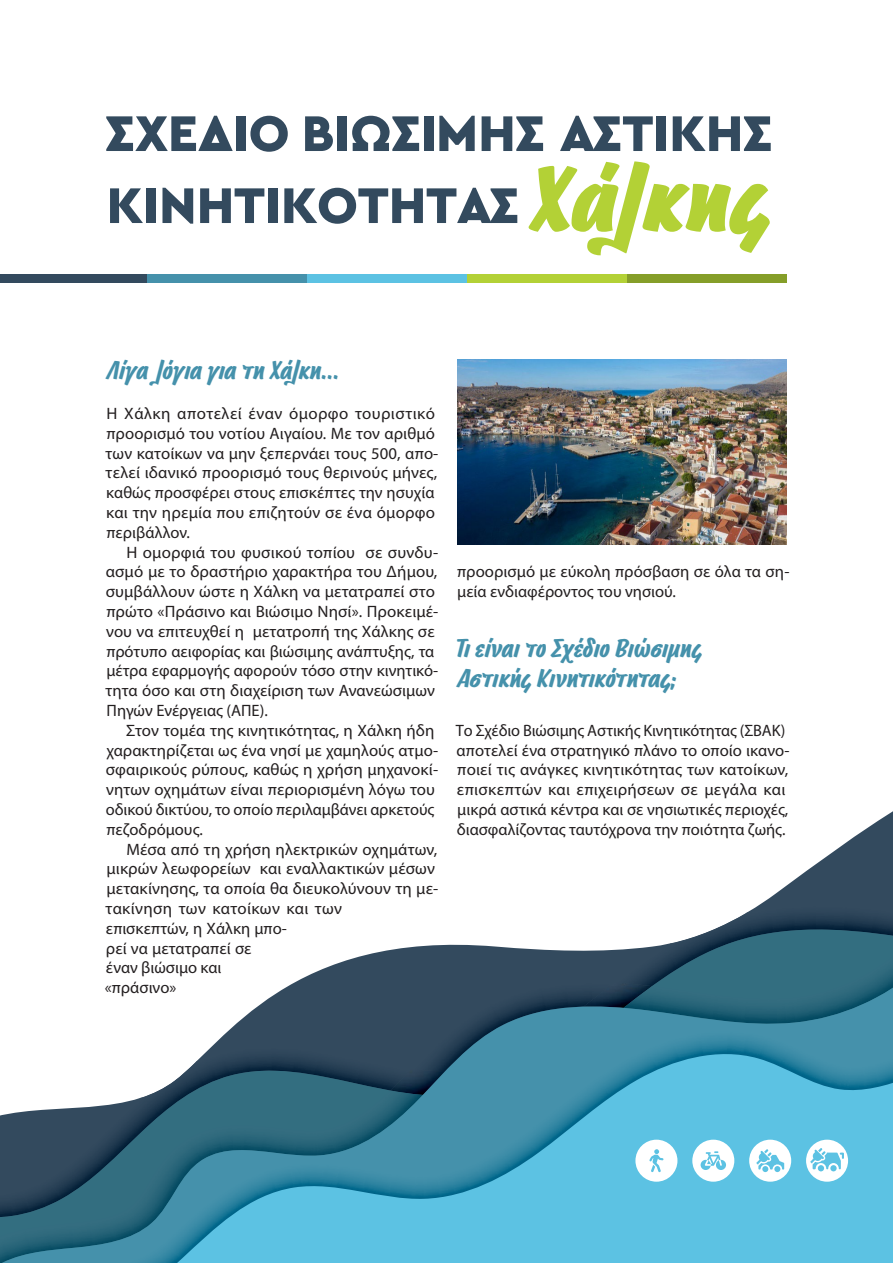
<style>
.page{position:relative;width:893px;height:1263px;background:#fff}
.page>*{position:absolute;margin:0;border:0;box-sizing:border-box;transform-origin:0 0}
.t1{font:900 90px "CF Reklama";color:#b3d136}
.title1{font:900 52.5px "Cera Pro";color:#334a5e}
.title2{font:700 25.5px/30.6px "CF Reklama";color:#4591ab}
.vasiko{font:16.5px/19.8px "Myriad Pro";letter-spacing:.005em;color:#231f20}
.vasiko_fp{font:16.5px/19.8px "Myriad Pro";letter-spacing:.005em;color:#231f20}
</style>
<div class="page">
<svg style="left:824px;top:811px;width:69px;height:47px"></svg>
<svg style="left:0;top:858px;width:893px;height:405px"></svg>
<img style="left:119px;top:1029px;width:774px;height:18px">
<svg style="left:63px;top:1047px;width:830px;height:216px;background:#4d9db8"></svg>
<img style="left:457px;top:360px;width:330px;height:185px">
<div style="left:0;top:274px;width:147px;height:8px;background:#334a5e"></div>
<div style="left:147px;top:274px;width:160px;height:8px;background:#4591ab"></div>
<div style="left:307px;top:274px;width:160px;height:8px;background:#5cc2e3"></div>
<div style="left:467px;top:274px;width:160px;height:8px;background:#b3d136"></div>
<div style="left:627px;top:274px;width:160px;height:8px;background:#859e29"></div>
<div style="left:692px;top:1140px;width:42px;height:42px;background:#fff;border-radius:50%"></div>
<svg style="left:701px;top:1151px;width:25px;height:19px"></svg>
<div style="left:635px;top:1140px;width:42px;height:42px;background:#fff;border-radius:50%"></div>
<svg style="left:649px;top:1149px;width:14px;height:23px"></svg>
<div style="left:806px;top:1140px;width:42px;height:42px;background:#fff;border-radius:50%"></div>
<svg style="left:810px;top:1148px;width:34px;height:23px"></svg>
<div style="left:749px;top:1140px;width:42px;height:42px;background:#fff;border-radius:50%"></div>
<svg style="left:756px;top:1149px;width:28px;height:23px"></svg>
<p class="title1" style="left:105px;top:98px;width:669px">ΣΧΈΔΙΟ ΒΙΏΣΙΜΗΣ ΑΣΤΙΚΉΣ</p>
<p class="title1" style="left:107px;top:170px;width:414px">ΚΙΝΗΤΙΚΌΤΗΤΑΣ</p>
<p class="t1" style="left:532px;top:142px;width:243px">Χάλκης</p>
<p class="title2" style="left:108px;top:355px;width:234px">Λίγα λόγια για τη Χάλκη…</p>
<p class="vasiko_fp" style="left:106px;top:403px;width:334px">Η Χάλκη αποτελεί έναν όμορφο τουριστικό προορισμό του νοτίου Αιγαίου. Με τον αριθμό των κατοίκων να μην ξεπερνάει τους 500, απο&shy;τελεί ιδανικό προορισμό τους θερινούς μήνες, καθώς προσφέρει στους επισκέπτες την ησυχία και την ηρεμία που επιζητούν σε ένα όμορφο περιβάλλον.</p>
<p class="vasiko" style="left:106px;top:542px;width:334px;text-indent:21px">Η ομορφιά του φυσικού τοπίου σε συνδυ&shy;ασμό με το δραστήριο χαρακτήρα του Δήμου, συμβάλλουν ώστε η Χάλκη να μετατραπεί στο πρώτο «Πράσινο και Βιώσιμο Νησί». Προκειμέ&shy;νου να επιτευχθεί η μετατροπή της Χάλκης σε πρότυπο αειφορίας και βιώσιμης ανάπτυξης, τα μέτρα εφαρμογής αφορούν τόσο στην κινητικό&shy;τητα όσο και στη διαχείριση των Ανανεώσιμων Πηγών Ενέργειας (ΑΠΕ).</p>
<p class="vasiko" style="left:106px;top:720px;width:334px;text-indent:20px">Στον τομέα της κινητικότητας, η Χάλκη ήδη χαρακτηρίζεται ως ένα νησί με χαμηλούς ατμο&shy;σφαιρικούς ρύπους, καθώς η χρήση μηχανοκί&shy;νητων οχημάτων είναι περιορισμένη λόγω του οδικού δικτύου, το οποίο περιλαμβάνει αρκετούς πεζοδρόμους.</p>
<p class="vasiko" style="left:105px;top:839px;width:335px;text-indent:21px">Μέσα από τη χρήση ηλεκτρικών οχημάτων, μικρών λεωφορείων και εναλλακτικών μέσων μετακίνησης, τα οποία θα διευκολύνουν τη με&shy;τακίνηση των κατοίκων και των<br>επισκεπτών, η Χάλκη μπο-<br>ρεί να μετατραπεί σε<br>έναν βιώσιμο και<br>«πράσινο»</p>
<p class="vasiko" style="left:457px;top:562px;width:334px">προορισμό με εύκολη πρόσβαση σε όλα τα ση&shy;μεία ενδιαφέροντος του νησιού.</p>
<p class="title2" style="left:456px;top:633px;width:249px">Τι είναι το Σχέδιο Βιώσιμης<br>Αστικής Κινητικότητας;</p>
<p class="vasiko_fp" style="left:456px;top:720px;width:335px">Το Σχέδιο Βιώσιμης Αστικής Κινητικότητας (ΣΒΑΚ) αποτελεί ένα στρατηγικό πλάνο το οποίο ικανο&shy;ποιεί τις ανάγκες κινητικότητας των κατοίκων, επισκεπτών και επιχειρήσεων σε μεγάλα και μικρά αστικά κέντρα και σε νησιωτικές περιοχές, διασφαλίζοντας ταυτόχρονα την ποιότητα ζωής.</p>
</div>
